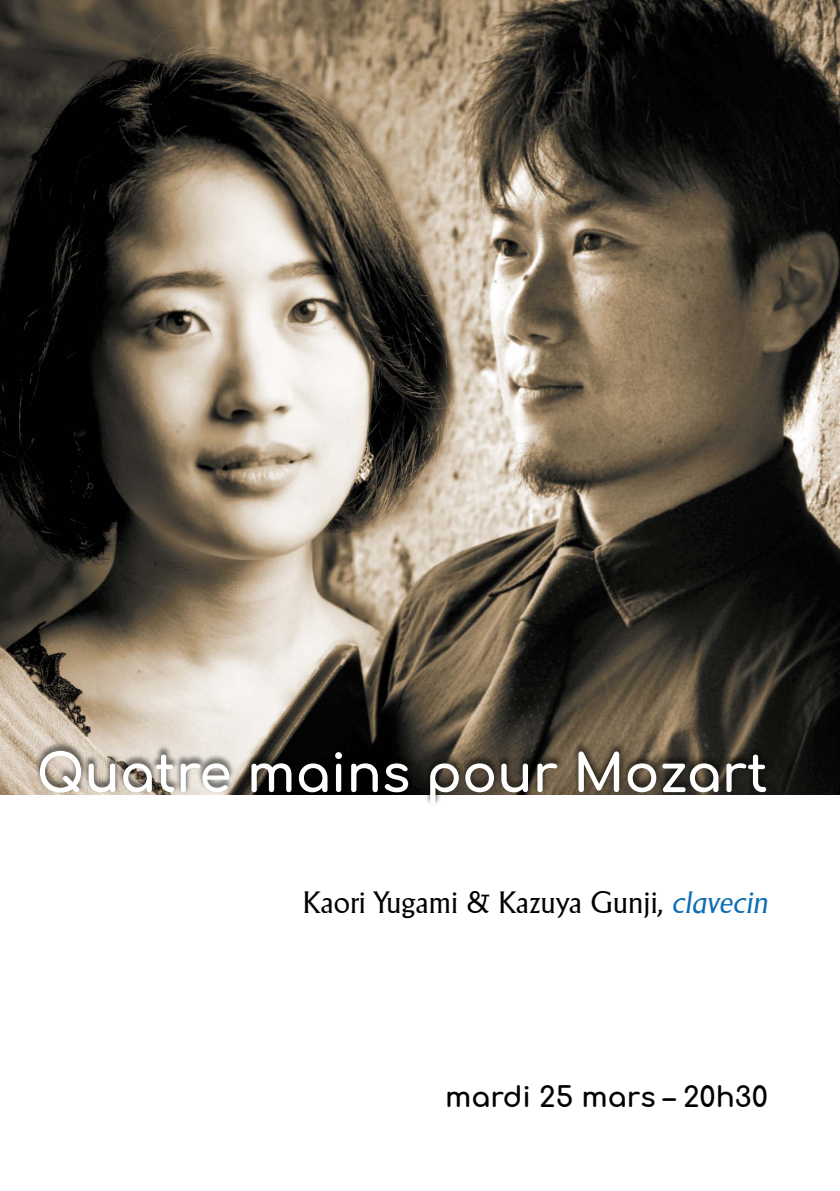
<style>
.page{position:relative;width:840px;height:1191px;background:#fff}
.page>*{position:absolute;margin:0;border:0;box-sizing:border-box;transform-origin:0 0}
.t1{font:700 52px "Comfortaa";color:#fff}
.t2{font:30px "Adelon Serial";color:#000}
.t3{font:700 28px "Comfortaa";color:#000}
.s1{font-style:italic;color:#106eb4}
</style>
<div class="page">
<img style="left:0;top:0;width:839px;height:794px">
<div style="left:34px;top:740px;width:737px;height:66px;background:#000;opacity:.5"></div>
<h1 class="t1" style="left:36px;top:725px;width:732px">Quatre mains pour Mozart</h1>
<p class="t2" style="left:303px;top:880px;width:466px">Kaori Yugami &amp; Kazuya Gunji, <span class="s1">clavecin</span></p>
<p class="t3" style="left:445px;top:1070px;width:324px">mardi 25 mars – 20h30</p>
</div>
